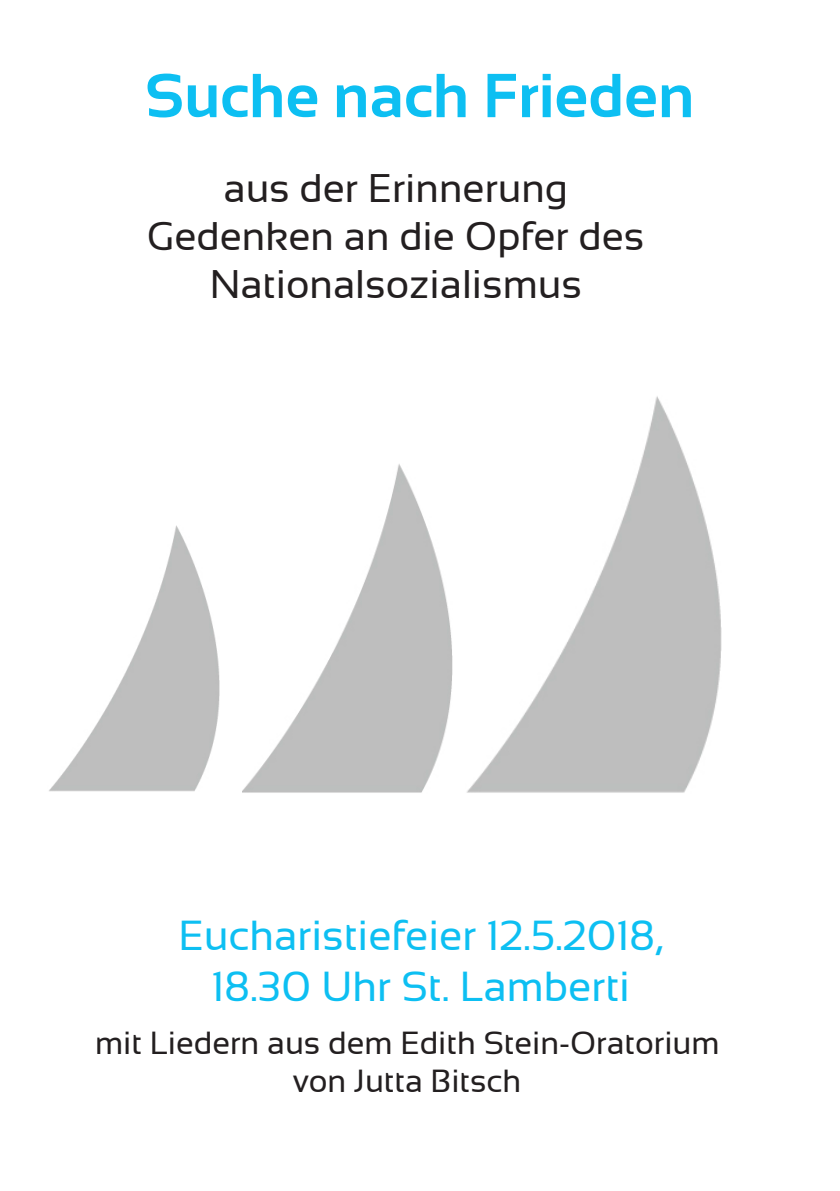
<style>
.page{position:relative;width:840px;height:1191px;background:#fff}
.page>*{position:absolute;margin:0;border:0;box-sizing:border-box;transform-origin:0 0}
.t1{font:700 62px "Sansation";color:#0dbff2}
.t2{font:42px/50.4px "Sansation";color:#0dbff2;text-align:center}
.t3{font:40px/48px "Sansation";color:#231f20;text-align:center}
.t4{font:32px/38.4px "Sansation";color:#231f20;text-align:center}
</style>
<div class="page">
<img style="left:242px;top:464px;width:210px;height:329px">
<img style="left:467px;top:396px;width:254px;height:397px">
<img style="left:49px;top:525px;width:171px;height:267px">
<p class="t1" style="left:145px;top:61px;width:550px">Suche nach Frieden</p>
<p class="t3" style="left:223px;top:164px;width:346px">aus der Erinnerung</p>
<p class="t3" style="left:147px;top:212px;width:498px">Gedenken an die Opfer des<br>Nationalsozialismus</p>
<p class="t2" style="left:178px;top:910px;width:485px">Eucharistiefeier 12.5.2018,<br>18.30 Uhr St. Lamberti</p>
<p class="t4" style="left:95px;top:1023px;width:626px">mit Liedern aus dem Edith Stein-Oratorium von Jutta Bitsch</p>
</div>
